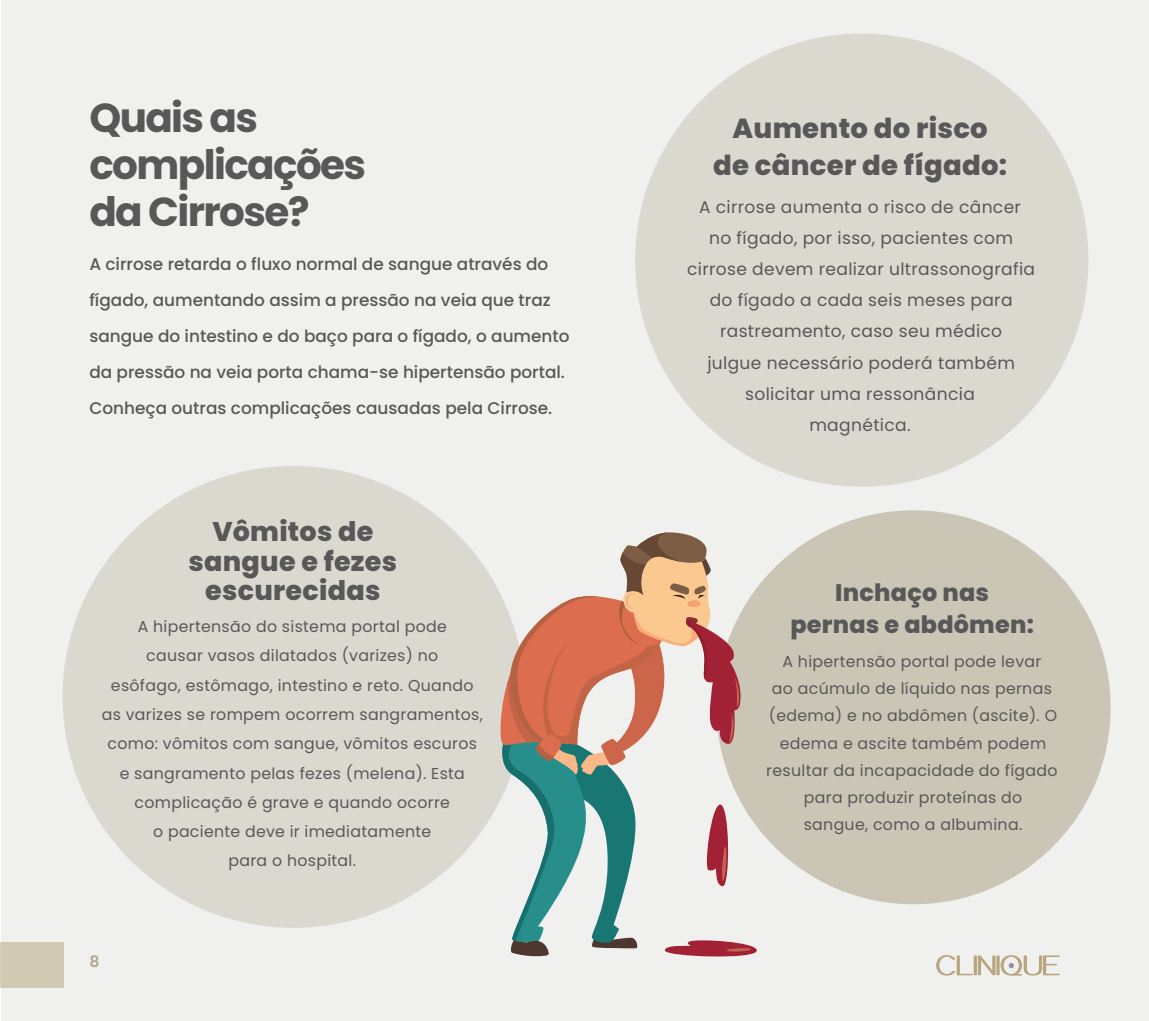
<style>
.page{position:relative;width:1149px;height:1021px;background:#fff}
.page>*{position:absolute;margin:0;border:0;box-sizing:border-box;transform-origin:0 0}
.t1{font:700 40.5px/47.2px "Poppins";letter-spacing:-.04em;color:#585858}
.t2{font:800 27.45px/36.7px "Poppins";letter-spacing:.01em;color:#585858;text-align:center}
.t3{font:800 27px/29.2px "Poppins";letter-spacing:.01em;color:#585858;text-align:center}
.t4{font:800 23.85px/31.9px "Poppins";letter-spacing:.01em;color:#585858;text-align:center}
.t5{font:17.1px/31.1px "Poppins";letter-spacing:.02em;color:#585858;text-align:center}
.t6{font:500 16.88px/36px "Poppins";color:#585858}
.t7{font:15.75px/29.2px "Poppins";letter-spacing:.02em;color:#585858;text-align:center}
.t8{font:600 15.75px "Poppins";color:#b3a991}
</style>
<div class="page">
<div style="left:1px;top:0;width:1147px;height:1020px;background:#f0f0ef"></div>
<hr style="left:1148px;top:0;width:1px;height:1020px;background:#f0f0ef">
<svg style="left:936px;top:955px;width:123px;height:20px"></svg>
<div style="left:0;top:942px;width:64px;height:46px;background:#d3cab6"></div>
<div style="left:63px;top:466px;width:461px;height:461px;background:#dbd8d0;border-radius:50%"></div>
<div style="left:635px;top:33px;width:453px;height:453px;background:#dbd8d0;border-radius:50%"></div>
<div style="left:716px;top:510px;width:394px;height:394px;background:#cbc5b6;border-radius:50%"></div>
<svg style="left:498px;top:532px;width:259px;height:425px"></svg>
<h1 class="t1" style="left:89px;top:94px;width:278px">Quais as complicações da Cirrose?</h1>
<p class="t6" style="left:89px;top:246px;width:481px">A cirrose retarda o fluxo normal de sangue através do fígado, aumentando assim a pressão na veia que traz sangue do intestino e do baço para o fígado, o aumento da pressão na veia porta chama-se hipertensão portal.<br>Conheça outras complicações causadas pela Cirrose.</p>
<h3 class="t3" style="left:188px;top:517px;width:210px">Vômitos de sangue e fezes escurecidas</h3>
<p class="t7" style="left:102px;top:612px;width:382px">A hipertensão do sistema portal pode<br>causar vasos dilatados (varizes) no<br>esôfago, estômago, intestino e reto. Quando as varizes se rompem ocorrem sangramentos, como: vômitos com sangue, vômitos escuros e sangramento pelas fezes (melena). Esta complicação é grave e quando ocorre<br>o paciente deve ir imediatamente<br>para o hospital.</p>
<p class="t8" style="left:89px;top:952px;width:12px">8</p>
<h2 class="t2" style="left:712px;top:110px;width:295px">Aumento do risco de câncer de fígado:</h2>
<p class="t5" style="left:687px;top:191px;width:349px">A cirrose aumenta o risco de câncer no fígado, por isso, pacientes com cirrose devem realizar ultrassonografia do fígado a cada seis meses para rastreamento, caso seu médico<br>julgue necessário poderá também solicitar uma ressonância<br>magnética.</p>
<h3 class="t4" style="left:790px;top:577px;width:245px">Inchaço nas pernas e abdômen:</h3>
<p class="t7" style="left:766px;top:648px;width:292px;line-height:27px">A hipertensão portal pode levar<br>ao acúmulo de líquido nas pernas (edema) e no abdômen (ascite). O edema e ascite também podem resultar da incapacidade do fígado para produzir proteínas do<br>sangue, como a albumina.</p>
</div>
